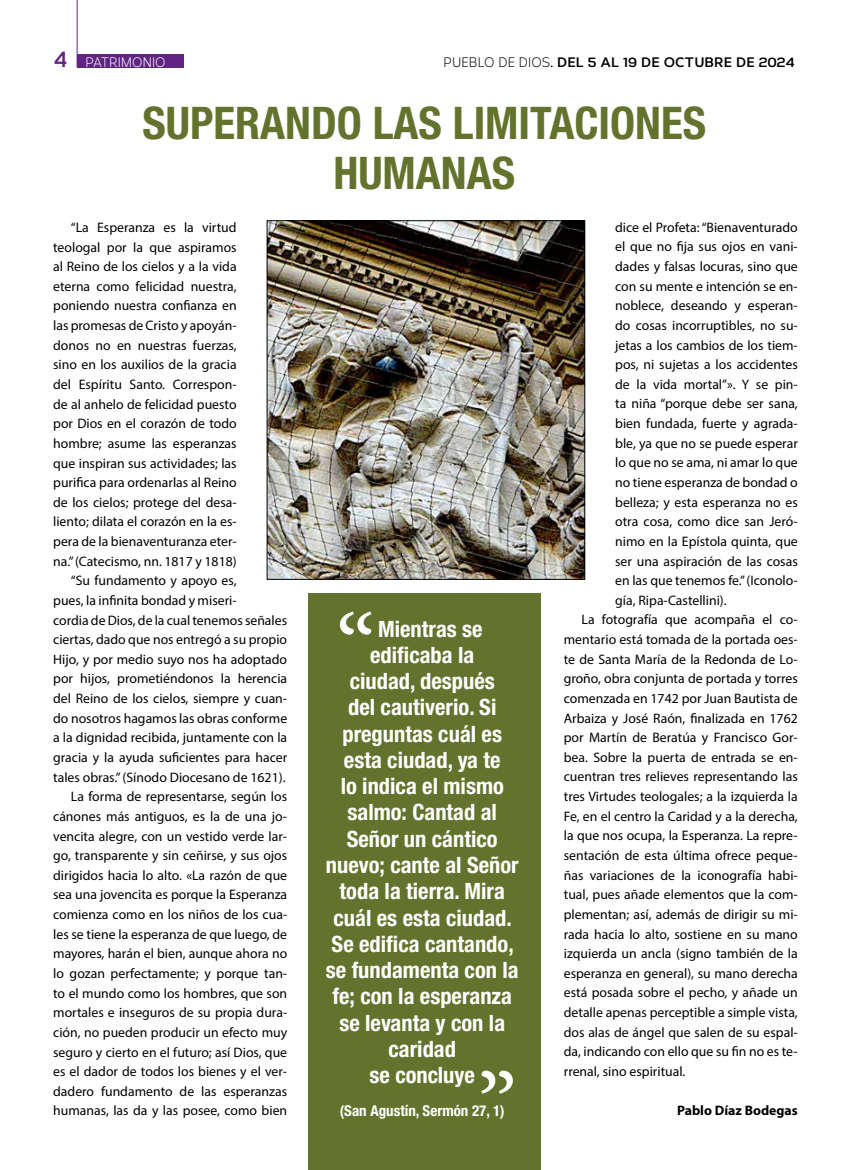
<style>
.page{position:relative;width:851px;height:1170px;background:#fff}
.page>*{position:absolute;margin:0;border:0;box-sizing:border-box;transform-origin:0 0}
.t1{font:700 condensed 45px/50px "Helvetica Neue LT Std";color:#63722c;text-align:center}
.t2{font:700 condensed 22.5px "Helvetica Neue LT Std";color:#fff}
.t3{font:700 22.5px "Corbert";color:#602483;scale:.9 1}
.t4{font:700 condensed 15px "Helvetica Neue LT Std";color:#fff}
.t5{font:13.75px "Myriad Pro";color:#000}
.t6{font:700 13.75px "Corbert";letter-spacing:.01em;color:#000}
.t7{font:700 13.75px "Myriad Pro";color:#000}
.t8{font:13.75px "Corbert";letter-spacing:.01em;color:#fff;scale:.9 1}
.s1{font-weight:400}
</style>
<div class="page">
<div style="left:77px;top:54px;width:106px;height:13px;background:#602483"></div>
<hr style="left:77px;top:0;width:1px;height:67px;background:#602483">
<img style="left:269px;top:222px;width:314px;height:355px">
<div style="left:267px;top:220px;width:318px;height:359px;border:1px solid #000"></div>
<div style="left:308px;top:593px;width:232px;height:576px;background:#63722c"></div>
<svg style="left:340px;top:611px;width:31px;height:23px"></svg>
<svg style="left:481px;top:1070px;width:32px;height:23px"></svg>
<h2 class="t3" style="left:54px;top:41px;width:16px">4</h2>
<p class="t8" style="left:85px;top:52px;width:91px">PATRIMONIO</p>
<p class="t6" style="left:443px;top:51px;width:352px"><span class="s1">PUEBLO DE DIOS</span>. DEL 5 AL 19 DE OCTUBRE DE 2024</p>
<h1 class="t1" style="left:142px;top:97px;width:565px">SUPERANDO LAS LIMITACIONES<br>HUMANAS</h1>
<p class="t5" style="left:71px;top:219px;width:167px">“La Esperanza es la virtud</p>
<p class="t5" style="left:53px;top:238px;width:185px">teologal por la que aspiramos</p>
<p class="t5" style="left:53px;top:258px;width:185px">al Reino de los cielos y a la vida</p>
<p class="t5" style="left:53px;top:278px;width:185px">eterna como felicidad nuestra,</p>
<p class="t5" style="left:53px;top:297px;width:185px">poniendo nuestra confianza en</p>
<p class="t5" style="left:53px;top:317px;width:185px">las promesas de Cristo y apoyán-</p>
<p class="t5" style="left:53px;top:336px;width:185px">donos no en nuestras fuerzas,</p>
<p class="t5" style="left:53px;top:356px;width:185px">sino en los auxilios de la gracia</p>
<p class="t5" style="left:53px;top:376px;width:185px">del Espíritu Santo. Correspon-</p>
<p class="t5" style="left:53px;top:395px;width:185px">de al anhelo de felicidad puesto</p>
<p class="t5" style="left:53px;top:415px;width:185px">por Dios en el corazón de todo</p>
<p class="t5" style="left:53px;top:435px;width:185px">hombre; asume las esperanzas</p>
<p class="t5" style="left:53px;top:454px;width:185px">que inspiran sus actividades; las</p>
<p class="t5" style="left:53px;top:474px;width:185px">purifica para ordenarlas al Reino</p>
<p class="t5" style="left:53px;top:493px;width:185px">de los cielos; protege del desa-</p>
<p class="t5" style="left:53px;top:513px;width:185px">liento; dilata el corazón en la es-</p>
<p class="t5" style="left:53px;top:533px;width:185px">pera de la bienaventuranza eter-</p>
<p class="t5" style="left:53px;top:552px;width:185px">na.” (Catecismo, nn. 1817 y 1818)</p>
<p class="t5" style="left:71px;top:572px;width:167px">“Su fundamento y apoyo es,</p>
<p class="t5" style="left:53px;top:591px;width:185px">pues, la infinita bondad y miseri-</p>
<p class="t5" style="left:53px;top:611px;width:235px">cordia de Dios, de la cual tenemos señales</p>
<p class="t5" style="left:53px;top:631px;width:235px">ciertas, dado que nos entregó a su propio</p>
<p class="t5" style="left:53px;top:650px;width:235px">Hijo, y por medio suyo nos ha adoptado</p>
<p class="t5" style="left:53px;top:670px;width:235px">por hijos, prometiéndonos la herencia</p>
<p class="t5" style="left:53px;top:690px;width:235px">del Reino de los cielos, siempre y cuan-</p>
<p class="t5" style="left:53px;top:709px;width:235px">do nosotros hagamos las obras conforme</p>
<p class="t5" style="left:53px;top:729px;width:235px">a la dignidad recibida, juntamente con la</p>
<p class="t5" style="left:53px;top:748px;width:235px">gracia y la ayuda suficientes para hacer</p>
<p class="t5" style="left:53px;top:768px;width:234px">tales obras.” (Sínodo Diocesano de 1621).</p>
<p class="t5" style="left:71px;top:788px;width:218px">La forma de representarse, según los</p>
<p class="t5" style="left:53px;top:807px;width:235px">cánones más antiguos, es la de una jo-</p>
<p class="t5" style="left:53px;top:827px;width:235px">vencita alegre, con un vestido verde lar-</p>
<p class="t5" style="left:53px;top:847px;width:235px">go, transparente y sin ceñirse, y sus ojos</p>
<p class="t5" style="left:53px;top:866px;width:235px">dirigidos hacia lo alto. «La razón de que</p>
<p class="t5" style="left:53px;top:886px;width:235px">sea una jovencita es porque la Esperanza</p>
<p class="t5" style="left:53px;top:905px;width:235px">comienza como en los niños de los cua-</p>
<p class="t5" style="left:53px;top:925px;width:235px">les se tiene la esperanza de que luego, de</p>
<p class="t5" style="left:53px;top:945px;width:235px">mayores, harán el bien, aunque ahora no</p>
<p class="t5" style="left:53px;top:964px;width:235px">lo gozan perfectamente; y porque tan-</p>
<p class="t5" style="left:53px;top:984px;width:235px">to el mundo como los hombres, que son</p>
<p class="t5" style="left:53px;top:1004px;width:235px">mortales e inseguros de su propia dura-</p>
<p class="t5" style="left:53px;top:1023px;width:235px">ción, no pueden producir un efecto muy</p>
<p class="t5" style="left:53px;top:1043px;width:235px">seguro y cierto en el futuro; así Dios, que</p>
<p class="t5" style="left:53px;top:1062px;width:235px">es el dador de todos los bienes y el ver-</p>
<p class="t5" style="left:53px;top:1082px;width:235px">dadero fundamento de las esperanzas</p>
<p class="t5" style="left:53px;top:1102px;width:235px">humanas, las da y las posee, como bien</p>
<h2 class="t2" style="left:378px;top:615px;width:106px">Mientras se</h2>
<h2 class="t2" style="left:370px;top:641px;width:106px">edificaba la</h2>
<h2 class="t2" style="left:350px;top:667px;width:146px">ciudad, después</h2>
<h2 class="t2" style="left:348px;top:693px;width:150px">del cautiverio. Si</h2>
<h2 class="t2" style="left:342px;top:720px;width:161px">preguntas cuál es</h2>
<h2 class="t2" style="left:344px;top:746px;width:158px">esta ciudad, ya te</h2>
<h2 class="t2" style="left:340px;top:772px;width:165px">lo indica el mismo</h2>
<h2 class="t2" style="left:347px;top:798px;width:151px">salmo: Cantad al</h2>
<h2 class="t2" style="left:347px;top:825px;width:152px">Señor un cántico</h2>
<h2 class="t2" style="left:326px;top:851px;width:194px">nuevo; cante al Señor</h2>
<h2 class="t2" style="left:339px;top:877px;width:167px">toda la tierra. Mira</h2>
<h2 class="t2" style="left:333px;top:903px;width:180px">cuál es esta ciudad.</h2>
<h2 class="t2" style="left:331px;top:930px;width:183px">Se edifica cantando,</h2>
<h2 class="t2" style="left:326px;top:956px;width:194px">se fundamenta con la</h2>
<h2 class="t2" style="left:332px;top:982px;width:181px">fe; con la esperanza</h2>
<h2 class="t2" style="left:339px;top:1008px;width:167px">se levanta y con la</h2>
<h2 class="t2" style="left:388px;top:1035px;width:69px">caridad</h2>
<h2 class="t2" style="left:369px;top:1061px;width:107px">se concluye</h2>
<p class="t4" style="left:340px;top:1100px;width:166px">(San Agustín, Sermón 27, 1)</p>
<p class="t5" style="left:615px;top:219px;width:184px">dice el Profeta: “Bienaventurado</p>
<p class="t5" style="left:615px;top:238px;width:184px">el que no fija sus ojos en vani-</p>
<p class="t5" style="left:615px;top:258px;width:184px">dades y falsas locuras, sino que</p>
<p class="t5" style="left:615px;top:277px;width:184px">con su mente e intención se en-</p>
<p class="t5" style="left:615px;top:297px;width:184px">noblece, deseando y esperan-</p>
<p class="t5" style="left:615px;top:317px;width:184px">do cosas incorruptibles, no su-</p>
<p class="t5" style="left:615px;top:336px;width:184px">jetas a los cambios de los tiem-</p>
<p class="t5" style="left:615px;top:356px;width:184px">pos, ni sujetas a los accidentes</p>
<p class="t5" style="left:615px;top:375px;width:184px">de la vida mortal”». Y se pin-</p>
<p class="t5" style="left:615px;top:395px;width:184px">ta niña “porque debe ser sana,</p>
<p class="t5" style="left:615px;top:415px;width:184px">bien fundada, fuerte y agrada-</p>
<p class="t5" style="left:615px;top:434px;width:184px">ble, ya que no se puede esperar</p>
<p class="t5" style="left:615px;top:454px;width:184px">lo que no se ama, ni amar lo que</p>
<p class="t5" style="left:615px;top:474px;width:184px">no tiene esperanza de bondad o</p>
<p class="t5" style="left:615px;top:493px;width:184px">belleza; y esta esperanza no es</p>
<p class="t5" style="left:615px;top:513px;width:184px">otra cosa, como dice san Jeró-</p>
<p class="t5" style="left:615px;top:532px;width:184px">nimo en la Epístola quinta, que</p>
<p class="t5" style="left:615px;top:552px;width:184px">ser una aspiración de las cosas</p>
<p class="t5" style="left:615px;top:572px;width:184px">en las que tenemos fe.” (Iconolo-</p>
<p class="t5" style="left:615px;top:591px;width:113px">gía, Ripa-Castellini).</p>
<p class="t5" style="left:581px;top:611px;width:218px">La fotografía que acompaña el co-</p>
<p class="t5" style="left:563px;top:631px;width:235px">mentario está tomada de la portada oes-</p>
<p class="t5" style="left:563px;top:650px;width:235px">te de Santa María de la Redonda de Lo-</p>
<p class="t5" style="left:563px;top:670px;width:235px">groño, obra conjunta de portada y torres</p>
<p class="t5" style="left:563px;top:689px;width:235px">comenzada en 1742 por Juan Bautista de</p>
<p class="t5" style="left:563px;top:709px;width:235px">Arbaiza y José Raón, finalizada en 1762</p>
<p class="t5" style="left:563px;top:729px;width:235px">por Martín de Beratúa y Francisco Gor-</p>
<p class="t5" style="left:563px;top:748px;width:235px">bea. Sobre la puerta de entrada se en-</p>
<p class="t5" style="left:563px;top:768px;width:235px">cuentran tres relieves representando las</p>
<p class="t5" style="left:563px;top:788px;width:235px">tres Virtudes teologales; a la izquierda la</p>
<p class="t5" style="left:563px;top:807px;width:235px">Fe, en el centro la Caridad y a la derecha,</p>
<p class="t5" style="left:563px;top:827px;width:235px">la que nos ocupa, la Esperanza. La repre-</p>
<p class="t5" style="left:563px;top:846px;width:235px">sentación de esta última ofrece peque-</p>
<p class="t5" style="left:563px;top:866px;width:235px">ñas variaciones de la iconografía habi-</p>
<p class="t5" style="left:563px;top:886px;width:235px">tual, pues añade elementos que la com-</p>
<p class="t5" style="left:563px;top:905px;width:235px">plementan; así, además de dirigir su mi-</p>
<p class="t5" style="left:563px;top:925px;width:235px">rada hacia lo alto, sostiene en su mano</p>
<p class="t5" style="left:563px;top:945px;width:235px">izquierda un ancla (signo también de la</p>
<p class="t5" style="left:563px;top:964px;width:235px">esperanza en general), su mano derecha</p>
<p class="t5" style="left:563px;top:984px;width:235px">está posada sobre el pecho, y añade un</p>
<p class="t5" style="left:563px;top:1003px;width:235px">detalle apenas perceptible a simple vista,</p>
<p class="t5" style="left:563px;top:1023px;width:235px">dos alas de ángel que salen de su espal-</p>
<p class="t5" style="left:563px;top:1043px;width:235px">da, indicando con ello que su fin no es te-</p>
<p class="t5" style="left:563px;top:1062px;width:123px">rrenal, sino espiritual.</p>
<p class="t7" style="left:677px;top:1101px;width:122px">Pablo Díaz Bodegas</p>
</div>
